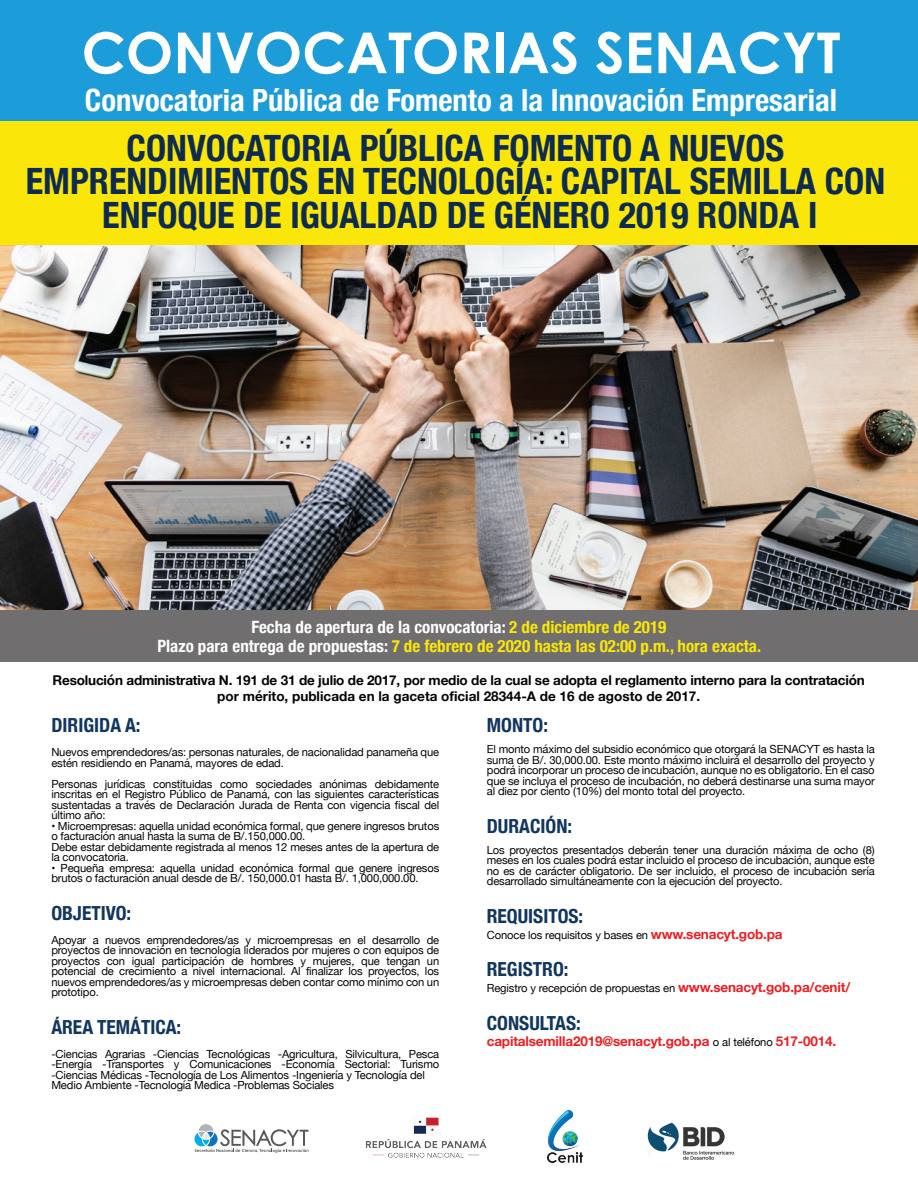
<style>
.page{position:relative;width:918px;height:1188px;background:#fff}
.page>*{position:absolute;margin:0;border:0;box-sizing:border-box;transform-origin:0 0}
.t1{font:700 56.4px "Century Gothic";color:#fff}
.t2{font:700 condensed 36.3px/33.6px "Helvetica Neue";color:#0d2b51;text-align:center}
.t3{font:700 condensed 30.6px "Helvetica Neue";color:#fff}
.t4{font:700 condensed 19.35px "Helvetica Neue";color:#11365f}
.t5{font:700 condensed 16.95px/19.5px "Helvetica Neue";color:#fae709;text-align:center}
.t6{font:700 13.5px/16.2px "Helvetica Neue";letter-spacing:-.015em;color:#040503;text-align:center}
.t7{font:700 13.5px "Helvetica Neue";letter-spacing:-.015em;color:#ee1e23}
.t8{font:11.25px/10.5px "Helvetica Neue";letter-spacing:-.015em;color:#040503}
.s1{color:#fff}
.s2{font-weight:700;font-size:13.5px;color:#ee1e23}
.s3{font-weight:400;font-size:11.25px;color:#040503}
</style>
<div class="page">
<div style="left:0;top:0;width:918px;height:537px;background:#1c9cd8"></div>
<img style="left:0;top:245px;width:918px;height:365px">
<div style="left:0;top:121px;width:918px;height:124px;background:#fae709"></div>
<div style="left:0;top:610px;width:918px;height:52px;background:#706e6f"></div>
<svg style="left:195px;top:1124px;width:113px;height:29px"></svg>
<img style="left:647px;top:1122px;width:88px;height:38px">
<img style="left:365px;top:1117px;width:122px;height:41px">
<img style="left:548px;top:1110px;width:35px;height:53px">
<h1 class="t1" style="left:82px;top:10px;width:760px">CONVOCATORIAS SENACYT</h1>
<h3 class="t3" style="left:85px;top:74px;width:754px">Convocatoria Pública de Fomento a la Innovación Empresarial</h3>
<h2 class="t2" style="left:26px;top:129px;width:861px">CONVOCATORIA PÚBLICA FOMENTO A NUEVOS<br>EMPRENDIMIENTOS EN TECNOLOGÍA: CAPITAL SEMILLA CON<br>ENFOQUE DE IGUALDAD DE GÉNERO 2019 RONDA I</h2>
<h3 class="t5" style="left:157px;top:616px;width:605px"><span class="s1">Fecha de apertura de la convocatoria:</span> 2 de diciembre de 2019<br><span class="s1">Plazo para entrega de propuestas:</span> 7 de febrero de 2020 hasta las 02:00 p.m., hora exacta.</h3>
<p class="t6" style="left:53px;top:672px;width:814px">Resolución administrativa N. 191 de 31 de julio de 2017, por medio de la cual se adopta el reglamento interno para la contratación por mérito, publicada en la gaceta oficial 28344-A de 16 de agosto de 2017.</p>
<h3 class="t4" style="left:51px;top:710px;width:91px">DIRIGIDA A:</h3>
<p class="t8" style="left:51px;top:748px;width:389px">Nuevos emprendedores/as: personas naturales, de nacionalidad panameña que estén residiendo en Panamá, mayores de edad.</p>
<p class="t8" style="left:51px;top:779px;width:389px;text-align:justify">Personas jurídicas constituidas como sociedades anónimas debidamente inscritas en el Registro Público de Panamá, con las siguientes características sustentadas a través de Declaración Jurada de Renta con vigencia fiscal del último año:</p>
<p class="t8" style="left:51px;top:821px;width:389px">• Microempresas: aquella unidad económica formal, que genere ingresos brutos o facturación anual hasta la suma de B/.150,000.00.<br>Debe estar debidamente registrada al menos 12 meses antes de la apertura de la convocatoria.</p>
<p class="t8" style="left:51px;top:863px;width:389px">• Pequeña empresa: aquella unidad económica formal que genere ingresos brutos o facturación anual desde de B/. 150,000.01 hasta B/. 1,000,000.00.</p>
<h3 class="t4" style="left:51px;top:897px;width:81px">OBJETIVO:</h3>
<p class="t8" style="left:51px;top:935px;width:389px;text-align:justify">Apoyar a nuevos emprendedores/as y microempresas en el desarrollo de proyectos de innovación en tecnología liderados por mujeres o con equipos de proyectos con igual participación de hombres y mujeres, que tengan un potencial de crecimiento a nivel internacional. Al finalizar los proyectos, los nuevos emprendedores/as y microempresas deben contar como mínimo con un prototipo.</p>
<h3 class="t4" style="left:51px;top:1011px;width:131px">ÁREA TEMÁTICA:</h3>
<p class="t8" style="left:51px;top:1049px;width:389px">-Ciencias Agrarias -Ciencias Tecnológicas -Agricultura, Silvicultura, Pesca -Energía -Transportes y Comunicaciones -Economía Sectorial: Turismo -Ciencias Médicas -Tecnología de Los Alimentos -Ingeniería y Tecnología del Medio Ambiente -Tecnología Medica -Problemas Sociales</p>
<h3 class="t4" style="left:487px;top:710px;width:63px">MONTO:</h3>
<p class="t8" style="left:487px;top:745px;width:389px;text-align:justify">El monto máximo del subsidio económico que otorgará la SENACYT es hasta la suma de B/. 30,000.00. Este monto máximo incluirá el desarrollo del proyecto y podrá incorporar un proceso de incubación, aunque no es obligatorio. En el caso que se incluya el proceso de incubación, no deberá destinarse una suma mayor al diez por ciento (10%) del monto total del proyecto.</p>
<h3 class="t4" style="left:487px;top:810px;width:87px">DURACIÓN:</h3>
<p class="t8" style="left:487px;top:845px;width:389px;text-align:justify">Los proyectos presentados deberán tener una duración máxima de ocho (8) meses en los cuales podrá estar incluido el proceso de incubación, aunque este no es de carácter obligatorio. De ser incluido, el proceso de incubación sería desarrollado simultáneamente con la ejecución del proyecto.</p>
<h3 class="t4" style="left:487px;top:900px;width:98px">REQUISITOS:</h3>
<p class="t8" style="left:487px;top:930px;width:297px">Conoce los requisitos y bases en <span class="s2">www.senacyt.gob.pa</span></p>
<h3 class="t4" style="left:487px;top:953px;width:83px">REGISTRO:</h3>
<p class="t8" style="left:487px;top:984px;width:365px">Registro y recepción de propuestas en <span class="s2">www.senacyt.gob.pa/cenit/</span></p>
<h3 class="t4" style="left:487px;top:1007px;width:95px">CONSULTAS:</h3>
<p class="t7" style="left:487px;top:1031px;width:351px">capitalsemilla2019@senacyt.gob.pa <span class="s3">o al teléfono</span> 517-0014.</p>
</div>
